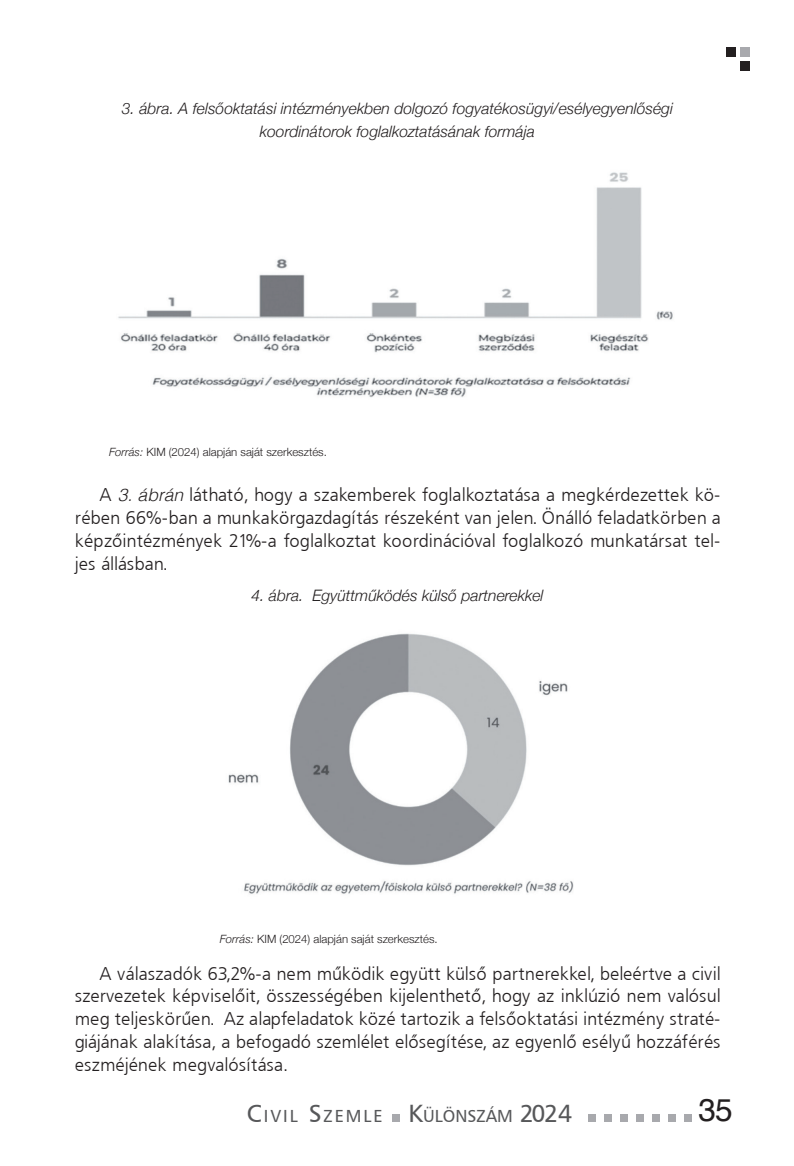
<style>
.page{position:relative;width:794px;height:1166px;background:#fff}
.page>*{position:absolute;margin:0;border:0;box-sizing:border-box;transform-origin:0 0}
.t1{font:31.5px "Helvetica";color:#231f20}
.t2{font:18.38px/22.8px "Humanist 777 Lt PFL";letter-spacing:.05em;color:#231f20;text-align:justify}
.t3{font:17.15px "Humanist 777 PFL";letter-spacing:.115em;color:#57585a}
.t4{font:italic 300 15.75px "Helvetica Neue";color:#231f20}
.t5{font:300 11.38px "Helvetica Neue";color:#231f20}
.s1{font-style:italic}
.s2{font-family:"Helvetica";font-weight:300;font-style:italic;font-size:17.5px}
.s3{font-size:24.5px}
</style>
<div class="page">
<div style="left:588px;top:1114px;width:8px;height:7px;background:#a8a9ad"></div>
<div style="left:604px;top:1114px;width:8px;height:7px;background:#a8a9ad"></div>
<div style="left:620px;top:1114px;width:8px;height:7px;background:#a8a9ad"></div>
<div style="left:636px;top:1114px;width:7px;height:7px;background:#a8a9ad"></div>
<div style="left:652px;top:1114px;width:7px;height:7px;background:#a8a9ad"></div>
<div style="left:668px;top:1114px;width:7px;height:7px;background:#a8a9ad"></div>
<div style="left:684px;top:1114px;width:7px;height:7px;background:#a8a9ad"></div>
<div style="left:392px;top:1115px;width:7px;height:7px;background:#a8a9ad"></div>
<div style="left:740px;top:47px;width:9px;height:10px;background:#a8a9ad"></div>
<div style="left:726px;top:47px;width:10px;height:10px;background:#231f20"></div>
<div style="left:740px;top:61px;width:9px;height:10px;background:#231f20"></div>
<img style="left:118px;top:172px;width:555px;height:226px">
<img style="left:228px;top:633px;width:346px;height:261px">
<p class="t4" style="left:122px;top:96px;width:552px">3. ábra. A felsőoktatási intézményekben dolgozó fogyatékosügyi/esélyegyenlőségi</p>
<p class="t4" style="left:260px;top:119px;width:276px">koordinátorok foglalkoztatásának formája</p>
<p class="t5" style="left:109px;top:443px;width:219px"><span class="s1">Forrás:</span> KIM (2024) alapján saját szerkesztés.</p>
<p class="t2" style="left:75px;top:483px;width:646px;text-indent:25px">A <span class="s2">3. ábrán</span> látható, hogy a szakemberek foglalkoztatása a megkérdezettek kö&shy;rében 66%-ban a munkakörgazdagítás részeként van jelen. Önálló feladatkörben a képzőintézmények 21%-a foglalkoztat koordinációval foglalkozó munkatársat tel&shy;jes állásban.</p>
<p class="t4" style="left:251px;top:583px;width:294px">4. ábra. Együttműködés külső partnerekkel</p>
<p class="t5" style="left:220px;top:929px;width:219px"><span class="s1">Forrás:</span> KIM (2024) alapján saját szerkesztés.</p>
<p class="t2" style="left:75px;top:961px;width:646px;text-indent:25px">A válaszadók 63,2%-a nem működik együtt külső partnerekkel, beleértve a civil szervezetek képviselőit, összességében kijelenthető, hogy az inklúzió nem valósul meg teljeskörűen. Az alapfeladatok közé tartozik a felsőoktatási intézmény straté&shy;giájának alakítása, a befogadó szemlélet elősegítése, az egyenlő esélyű hozzáférés eszméjének megvalósítása.</p>
<p class="t3" style="left:247px;top:1105px;width:327px"><span class="s3">C</span>IVIL <span class="s3">S</span>ZEMLE <span class="s3">K</span>ÜLÖNSZÁM <span class="s3">2024</span></p>
<h1 class="t1" style="left:698px;top:1086px;width:36px">35</h1>
</div>
